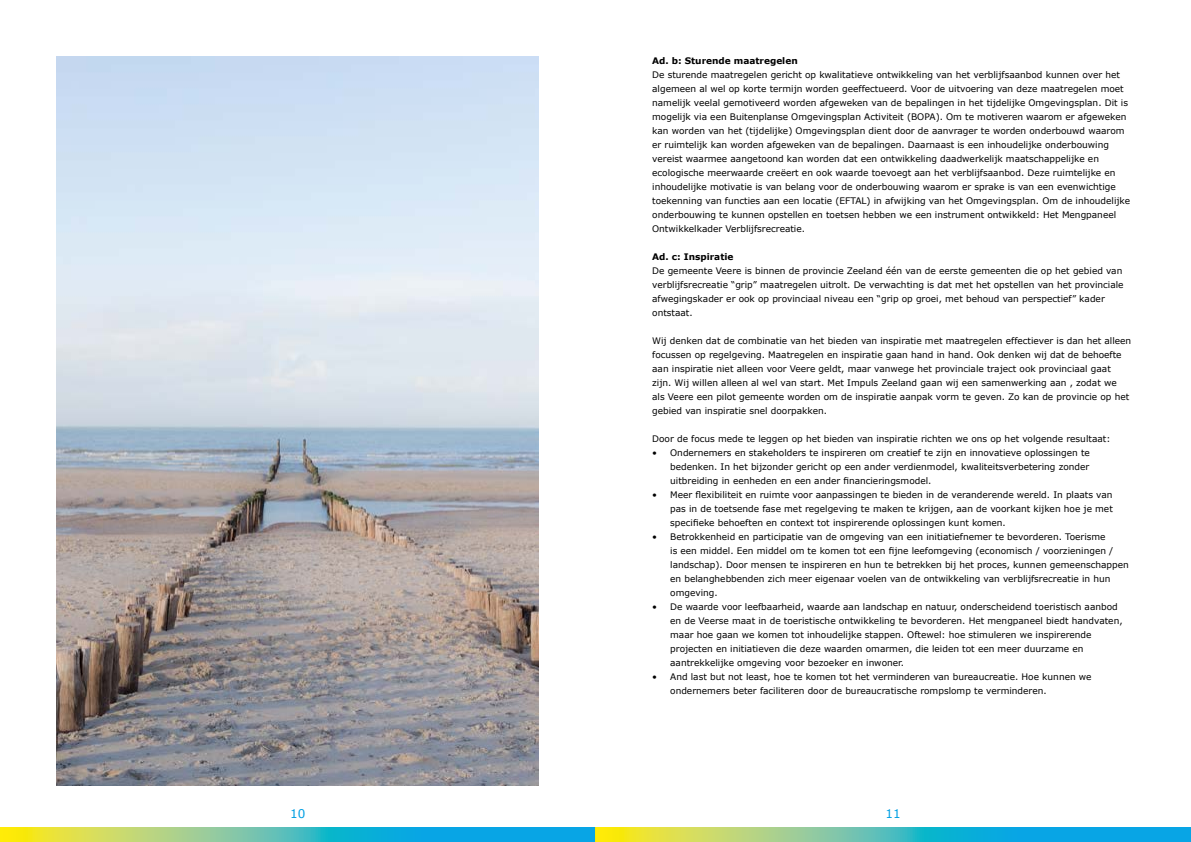
<style>
.page{position:relative;width:1191px;height:842px;background:#fff}
.page>*{position:absolute;margin:0;border:0;box-sizing:border-box;transform-origin:0 0}
.t1{font:12px "Verdana";color:#009fe3}
.t2{font:9px/14px "Verdana";color:#000}
.t3{font:700 9px "Verdana";color:#000}
</style>
<div class="page">
<svg style="left:0;top:828px;width:595px;height:14px"></svg>
<svg style="left:595px;top:828px;width:596px;height:14px"></svg>
<img style="left:57px;top:57px;width:482px;height:728px">
<p class="t3" style="left:652px;top:54px;width:147px">Ad. b: Sturende maatregelen</p>
<p class="t2" style="left:652px;top:67px;width:479px">De sturende maatregelen gericht op kwalitatieve ontwikkeling van het verblijfsaanbod kunnen over het algemeen al wel op korte termijn worden geeffectueerd. Voor de uitvoering van deze maatregelen moet namelijk veelal gemotiveerd worden afgeweken van de bepalingen in het tijdelijke Omgevingsplan. Dit is mogelijk via een Buitenplanse Omgevingsplan Activiteit (BOPA). Om te motiveren waarom er afgeweken kan worden van het (tijdelijke) Omgevingsplan dient door de aanvrager te worden onderbouwd waarom er ruimtelijk kan worden afgeweken van de bepalingen. Daarnaast is een inhoudelijke onderbouwing vereist waarmee aangetoond kan worden dat een ontwikkeling daadwerkelijk maatschappelijke en ecologische meerwaarde creëert en ook waarde toevoegt aan het verblijfsaanbod. Deze ruimtelijke en inhoudelijke motivatie is van belang voor de onderbouwing waarom er sprake is van een evenwichtige toekenning van functies aan een locatie (EFTAL) in afwijking van het Omgevingsplan. Om de inhoudelijke onderbouwing te kunnen opstellen en toetsen hebben we een instrument ontwikkeld: Het Mengpaneel Ontwikkelkader Verblijfsrecreatie.</p>
<p class="t3" style="left:652px;top:250px;width:83px">Ad. c: Inspiratie</p>
<p class="t2" style="left:652px;top:263px;width:473px">De gemeente Veere is binnen de provincie Zeeland één van de eerste gemeenten die op het gebied van verblijfsrecreatie “grip” maatregelen uitrolt. De verwachting is dat met het opstellen van het provinciale afwegingskader er ook op provinciaal niveau een “grip op groei, met behoud van perspectief” kader ontstaat.</p>
<p class="t2" style="left:652px;top:334px;width:480px">Wij denken dat de combinatie van het bieden van inspiratie met maatregelen effectiever is dan het alleen focussen op regelgeving. Maatregelen en inspiratie gaan hand in hand. Ook denken wij dat de behoefte aan inspiratie niet alleen voor Veere geldt, maar vanwege het provinciale traject ook provinciaal gaat zijn. Wij willen alleen al wel van start. Met Impuls Zeeland gaan wij een samenwerking aan , zodat we als Veere een pilot gemeente worden om de inspiratie aanpak vorm te geven. Zo kan de provincie op het gebied van inspiratie snel doorpakken.</p>
<p class="t2" style="left:652px;top:432px;width:460px">Door de focus mede te leggen op het bieden van inspiratie richten we ons op het volgende resultaat:</p>
<p class="t2" style="left:670px;top:446px;width:421px;text-align:justify;text-indent:-18px">• Ondernemers en stakeholders te inspireren om creatief te zijn en innovatieve oplossingen te bedenken. In het bijzonder gericht op een ander verdienmodel, kwaliteitsverbetering zonder uitbreiding in eenheden en een ander financieringsmodel.</p>
<p class="t2" style="left:670px;top:488px;width:444px;text-align:justify;text-indent:-18px">• Meer flexibiliteit en ruimte voor aanpassingen te bieden in de veranderende wereld. In plaats van pas in de toetsende fase met regelgeving te maken te krijgen, aan de voorkant kijken hoe je met specifieke behoeften en context tot inspirerende oplossingen kunt komen.</p>
<p class="t2" style="left:670px;top:530px;width:460px;text-indent:-18px">• Betrokkenheid en participatie van de omgeving van een initiatiefnemer te bevorderen. Toerisme<br>is een middel. Een middel om te komen tot een fijne leefomgeving (economisch / voorzieningen / landschap). Door mensen te inspireren en hun te betrekken bij het proces, kunnen gemeenschappen en belanghebbenden zich meer eigenaar voelen van de ontwikkeling van verblijfsrecreatie in hun omgeving.</p>
<p class="t2" style="left:670px;top:600px;width:454px;text-indent:-18px">• De waarde voor leefbaarheid, waarde aan landschap en natuur, onderscheidend toeristisch aanbod en de Veerse maat in de toeristische ontwikkeling te bevorderen. Het mengpaneel biedt handvaten, maar hoe gaan we komen tot inhoudelijke stappen. Oftewel: hoe stimuleren we inspirerende projecten en initiatieven die deze waarden omarmen, die leiden tot een meer duurzame en aantrekkelijke omgeving voor bezoeker en inwoner.</p>
<p class="t2" style="left:670px;top:670px;width:423px;text-indent:-18px">• And last but not least, hoe te komen tot het verminderen van bureaucreatie. Hoe kunnen we ondernemers beter faciliteren door de bureaucratische rompslomp te verminderen.</p>
<h1 class="t1" style="left:290px;top:806px;width:17px">10</h1>
<h1 class="t1" style="left:885px;top:806px;width:17px">11</h1>
</div>
